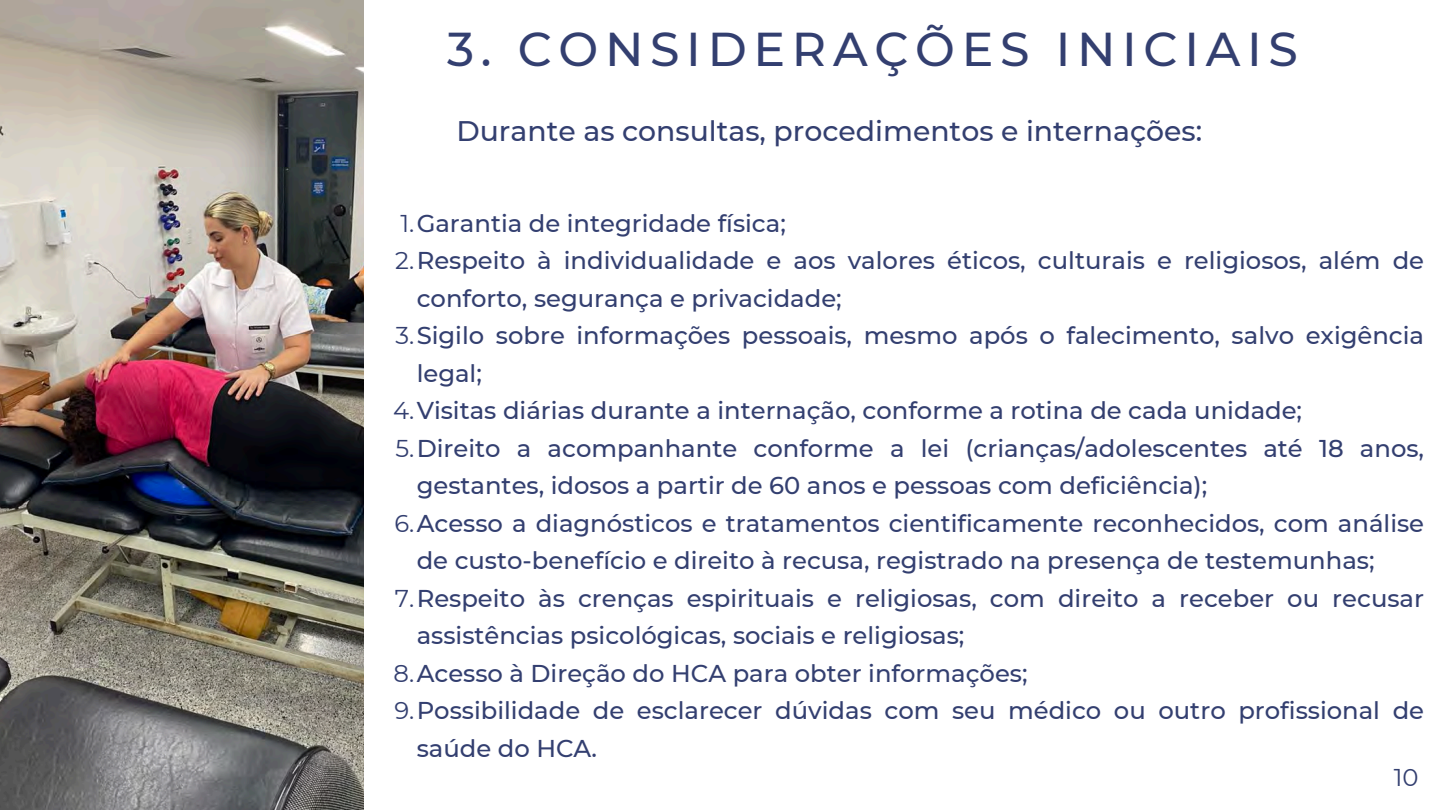
<style>
.page{position:relative;width:1440px;height:810px;background:#fff}
.page>*{position:absolute;margin:0;border:0;box-sizing:border-box;transform-origin:0 0}
.t1{font:500 47.4px "Montserrat";letter-spacing:.14em;color:#333f70}
.t2{font:500 28.3px "Montserrat";color:#333f70}
.t3{font:500 24.3px/37.5px "Montserrat";color:#333f70}
.t4{font:24.3px "Montserrat";color:#333f70}
.s1{font-weight:400}
</style>
<div class="page">
<img style="left:0;top:0;width:364px;height:810px">
<p class="t1" style="left:447px;top:20px;width:852px">3. CONSIDERAÇÕES INICIAIS</p>
<p class="t2" style="left:456px;top:114px;width:747px">Durante as consultas, procedimentos e internações:</p>
<p class="t3" style="left:400px;top:204px;width:387px"><span class="s1">1.</span>Garantia de integridade física;</p>
<h1 class="t3" style="left:417px;top:242px;width:1009px;text-indent:-21px"><span class="s1">2.</span>Respeito à individualidade e aos valores éticos, culturais e religiosos, além de conforto, segurança e privacidade;</h1>
<p class="t3" style="left:417px;top:317px;width:1009px;text-indent:-21px"><span class="s1">3.</span>Sigilo sobre informações pessoais, mesmo após o falecimento, salvo exigência legal;</p>
<p class="t3" style="left:393px;top:392px;width:911px"><span class="s1">4.</span>Visitas diárias durante a internação, conforme a rotina de cada unidade;</p>
<p class="t3" style="left:417px;top:429px;width:1009px;text-indent:-21px"><span class="s1">5.</span>Direito a acompanhante conforme a lei (crianças/adolescentes até 18 anos, gestantes, idosos a partir de 60 anos e pessoas com deficiência);</p>
<p class="t3" style="left:417px;top:504px;width:1009px;text-indent:-22px"><span class="s1">6.</span>Acesso a diagnósticos e tratamentos cientificamente reconhecidos, com análise de custo-benefício e direito à recusa, registrado na presença de testemunhas;</p>
<p class="t3" style="left:417px;top:579px;width:1009px;text-indent:-22px"><span class="s1">7.</span>Respeito às crenças espirituais e religiosas, com direito a receber ou recusar assistências psicológicas, sociais e religiosas;</p>
<p class="t3" style="left:394px;top:654px;width:635px"><span class="s1">8.</span>Acesso à Direção do HCA para obter informações;</p>
<p class="t3" style="left:417px;top:692px;width:1009px;text-indent:-22px"><span class="s1">9.</span>Possibilidade de esclarecer dúvidas com seu médico ou outro profissional de saúde do HCA.</p>
<p class="t4" style="left:1394px;top:762px;width:26px">10</p>
</div>
